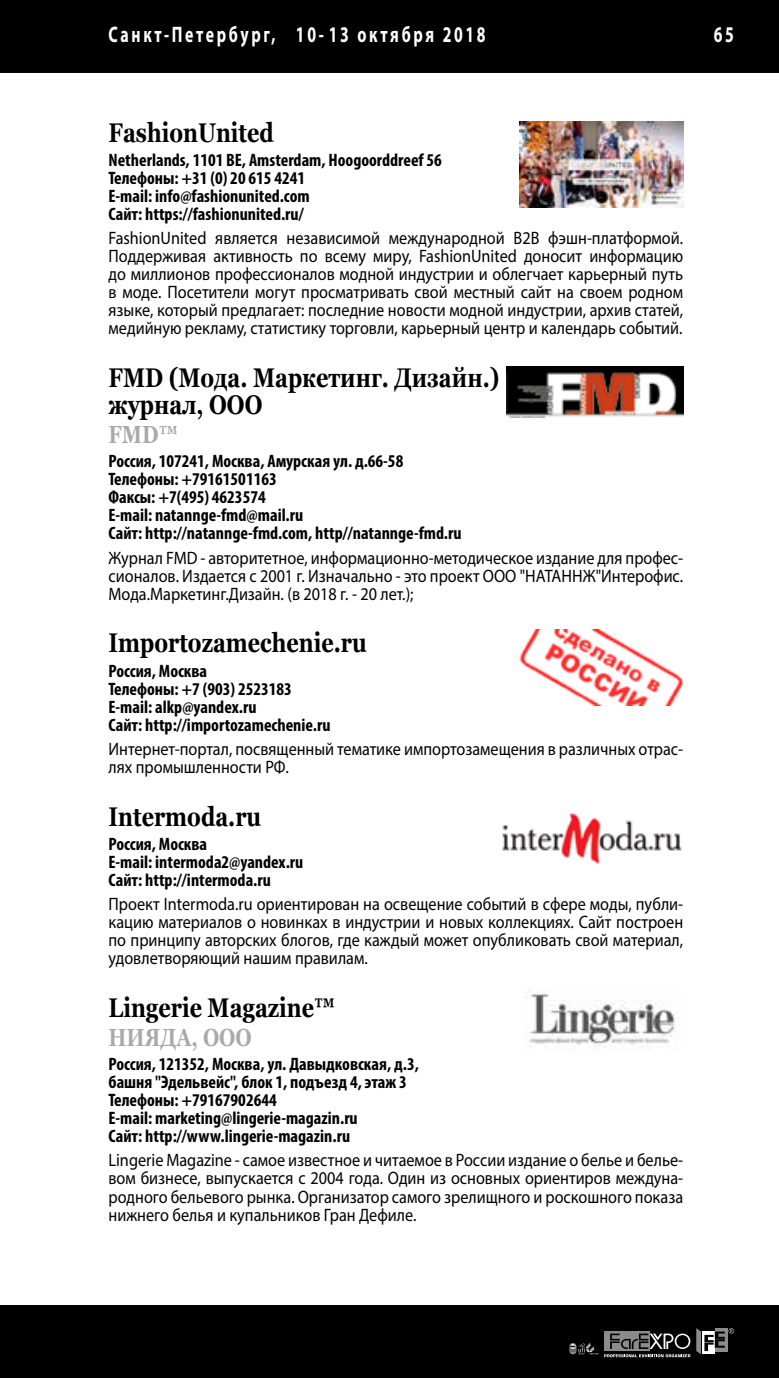
<style>
.page{position:relative;width:779px;height:1378px;background:#fff}
.page>*{position:absolute;margin:0;border:0;box-sizing:border-box;transform-origin:0 0}
.t1{font:700 27px/27px "Georgia";color:#000;scale:.8 1}
.t2{font:700 24.75px "Georgia";color:#a8aaa9;scale:.8 1}
.t3{font:700 22.5px "Myriad Pro";letter-spacing:.17em;color:#fff;scale:.7 1}
.t4{font:18px/18px "Myriad Pro";color:#000;text-align:justify;scale:.9 1}
.t5{font:700 condensed 18px/18px "Myriad Pro";color:#000}
</style>
<div class="page">
<div style="left:0;top:1305px;width:778px;height:73px;background:#000"></div>
<div style="left:0;top:0;width:778px;height:73px;background:#000"></div>
<svg style="left:570px;top:1343px;width:28px;height:11px"></svg>
<svg style="left:604px;top:1328px;width:129px;height:29px"></svg>
<img style="left:519px;top:121px;width:163px;height:86px">
<img style="left:506px;top:367px;width:176px;height:50px">
<img style="left:519px;top:629px;width:163px;height:76px">
<img style="left:502px;top:812px;width:180px;height:52px">
<img style="left:525px;top:989px;width:153px;height:60px">
<p class="t3" style="left:108px;top:20px;width:540px">Санкт-Петербург, 10- 13 октября 2018</p>
<p class="t3" style="left:713px;top:20px;width:30px">65</p>
<p class="t1" style="left:108px;top:119px;width:208px">FashionUnited</p>
<p class="t5" style="left:108px;top:151px;width:335px">Netherlands, 1101 BE, Amsterdam, Hoogoorddreef 56<br>Телефоны: +31 (0) 20 615 4241<br>E-mail: info@fashionunited.com<br>Сайт: https://fashionunited.ru/</p>
<p class="t4" style="left:108px;top:229px;width:639px">FashionUnited является независимой международной B2B фэшн-платформой.<br>Поддерживая активность по всему миру, FashionUnited доносит информацию до миллионов профессионалов модной индустрии и облегчает карьерный путь в моде. Посетители могут просматривать свой местный сайт на своем родном языке, который предлагает: последние новости модной индустрии, архив статей, медийную рекламу, статистику торговли, карьерный центр и календарь событий.</p>
<p class="t1" style="left:108px;top:364px;width:490px">FMD (Мода. Маркетинг. Дизайн.) журнал, ООО</p>
<p class="t2" style="left:108px;top:418px;width:88px">FMD™</p>
<p class="t5" style="left:108px;top:452px;width:354px">Россия, 107241, Москва, Амурская ул. д.66-58<br>Телефоны: +79161501163<br>Факсы: +7(495) 4623574<br>E-mail: natannge-fmd@mail.ru<br>Сайт: http://natannge-fmd.com, http//natannge-fmd.ru</p>
<p class="t4" style="left:108px;top:548px;width:639px">Журнал FMD - авторитетное, информационно-методическое издание для профес&shy;сионалов. Издается с 2001 г. Изначально - это проект ООО "НАТАННЖ"Интерофис.<br>Мода.Маркетинг.Дизайн. (в 2018 г. - 20 лет.);</p>
<p class="t1" style="left:108px;top:629px;width:324px">Importozamechenie.ru</p>
<p class="t5" style="left:108px;top:661px;width:223px">Россия, Москва<br>Телефоны: +7 (903) 2523183<br>E-mail: alkp@yandex.ru<br>Сайт: http://importozamechenie.ru</p>
<p class="t4" style="left:108px;top:739px;width:639px">Интернет-портал, посвященный тематике импортозамещения в различных отрас&shy;лях промышленности РФ.</p>
<p class="t1" style="left:108px;top:803px;width:192px">Intermoda.ru</p>
<p class="t5" style="left:108px;top:834px;width:196px">Россия, Москва<br>E-mail: intermoda2@yandex.ru<br>Сайт: http://intermoda.ru</p>
<p class="t4" style="left:108px;top:895px;width:639px">Проект Intermoda.ru ориентирован на освещение событий в сфере моды, публи&shy;кацию материалов о новинках в индустрии и новых коллекциях. Сайт построен по принципу авторских блогов, где каждый может опубликовать свой материал, удовлетворяющий нашим правилам.</p>
<p class="t1" style="left:108px;top:994px;width:284px">Lingerie Magazine™</p>
<p class="t2" style="left:108px;top:1021px;width:180px">НИЯДА, ООО</p>
<p class="t5" style="left:108px;top:1054px;width:312px">Россия, 121352, Москва, ул. Давыдковская, д.3, башня "Эдельвейс", блок 1, подъезд 4, этаж 3<br>Телефоны: +79167902644<br>E-mail: marketing@lingerie-magazin.ru<br>Сайт: http://www.lingerie-magazin.ru</p>
<p class="t4" style="left:108px;top:1151px;width:639px">Lingerie Magazine - самое известное и читаемое в России издание о белье и белье&shy;вом бизнесе, выпускается с 2004 года. Один из основных ориентиров междуна&shy;родного бельевого рынка. Организатор самого зрелищного и роскошного показа нижнего белья и купальников Гран Дефиле.</p>
</div>
